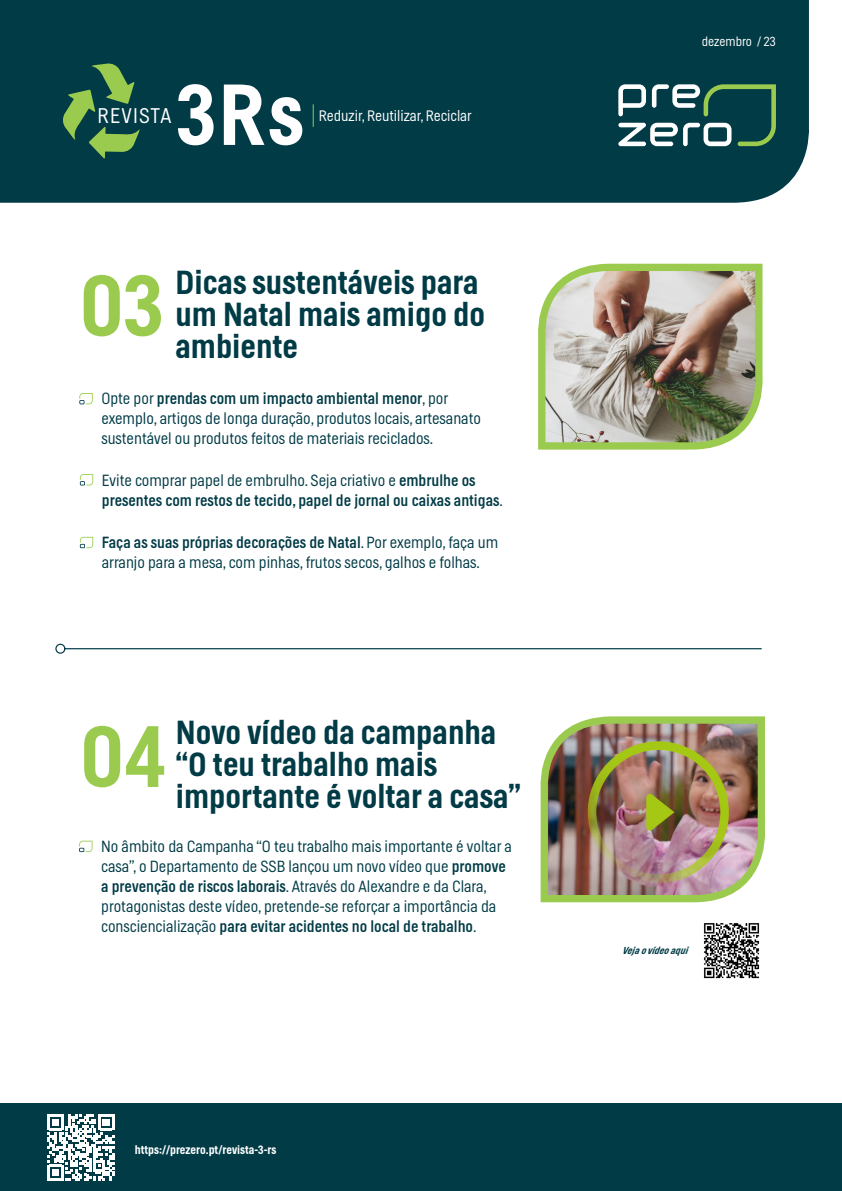
<style>
.page{position:relative;width:842px;height:1191px;background:#fff}
.page>*{position:absolute;margin:0;border:0;box-sizing:border-box;transform-origin:0 0}
.t1{font:500 86px "Helsinki";color:#9acb4e}
.t2{font:500 85.5px "Helsinki";color:#fff}
.t3{font:500 33px/32px "Helsinki";color:#003b46}
.t4{font:200 21px "Helsinki";letter-spacing:.07em;color:#fff}
.t5{font:200 16px/20px "Helsinki";color:#003b46}
.t6{font:16px/20px "Helsinki";color:#003b46}
.t7{font:200 15px "Helsinki";color:#fff}
.t8{font:200 13px "Helsinki";color:#fff}
.t9{font:500 12px "Helsinki";color:#fff}
.t10{font:italic 500 10px "Helsinki";color:#003b46}
.s1{font-weight:400}
.s2{font-weight:200}
</style>
<div class="page">
<img style="left:540px;top:716px;width:226px;height:187px">
<div style="left:0;top:1103px;width:842px;height:88px;background:#003b46"></div>
<div style="left:0;top:0;width:809px;height:203px;background:#003b46"></div>
<svg style="left:618px;top:84px;width:158px;height:62px"></svg>
<svg style="left:313px;top:104px;width:1px;height:23px"></svg>
<svg style="left:62px;top:63px;width:78px;height:96px;background:#316848"></svg>
<svg style="left:79px;top:840px;width:14px;height:12px"></svg>
<svg style="left:47px;top:1114px;width:67px;height:66px"></svg>
<svg style="left:55px;top:643px;width:707px;height:11px"></svg>
<svg style="left:79px;top:393px;width:14px;height:11px"></svg>
<img style="left:538px;top:263px;width:225px;height:187px">
<svg style="left:80px;top:474px;width:13px;height:11px"></svg>
<svg style="left:80px;top:537px;width:13px;height:11px"></svg>
<img style="left:703px;top:923px;width:57px;height:56px">
<p class="t2" style="left:177px;top:65px;width:128px">3Rs</p>
<p class="t4" style="left:98px;top:104px;width:75px">REVISTA</p>
<p class="t7" style="left:319px;top:107px;width:154px">Reduzir, Reutilizar, Reciclar</p>
<p class="t1" style="left:79px;top:255px;width:86px">03</p>
<p class="t3" style="left:175px;top:265px;width:311px">Dicas sustentáveis para um Natal mais amigo do ambiente</p>
<p class="t5" style="left:101px;top:388px;width:381px">Opte por <span class="s1">prendas com um impacto ambiental menor</span>, por exemplo, artigos de longa duração, produtos locais, artesanato sustentável ou produtos feitos de materiais reciclados.</p>
<p class="t6" style="left:102px;top:469px;width:402px"><span class="s2">Evite comprar papel de embrulho. Seja criativo e</span> embrulhe os presentes com restos de tecido, papel de jornal ou caixas antigas<span class="s2">.</span></p>
<p class="t5" style="left:102px;top:532px;width:398px"><span class="s1">Faça as suas próprias decorações de Natal</span>. Por exemplo, faça um arranjo para a mesa, com pinhas, frutos secos, galhos e folhas.</p>
<p class="t3" style="left:176px;top:715px;width:346px">Novo vídeo da campanha “O teu trabalho mais importante é voltar a casa”</p>
<p class="t5" style="left:101px;top:836px;width:412px">No âmbito da Campanha “O teu trabalho mais importante é voltar a casa”, o Departamento de SSB lançou um novo vídeo que <span class="s1">promove a prevenção de riscos laborais</span>. Através do Alexandre e da Clara, protagonistas deste vídeo, pretende-se reforçar a importância da consciencialização <span class="s1">para evitar acidentes no local de trabalho</span>.</p>
<p class="t1" style="left:80px;top:706px;width:88px">04</p>
<p class="t9" style="left:135px;top:1142px;width:143px">https://prezero.pt/revista-3-rs</p>
<p class="t8" style="left:702px;top:34px;width:76px">dezembro / 23</p>
<p class="t10" style="left:622px;top:944px;width:71px">Vejaovídeoaqui</p>
</div>
